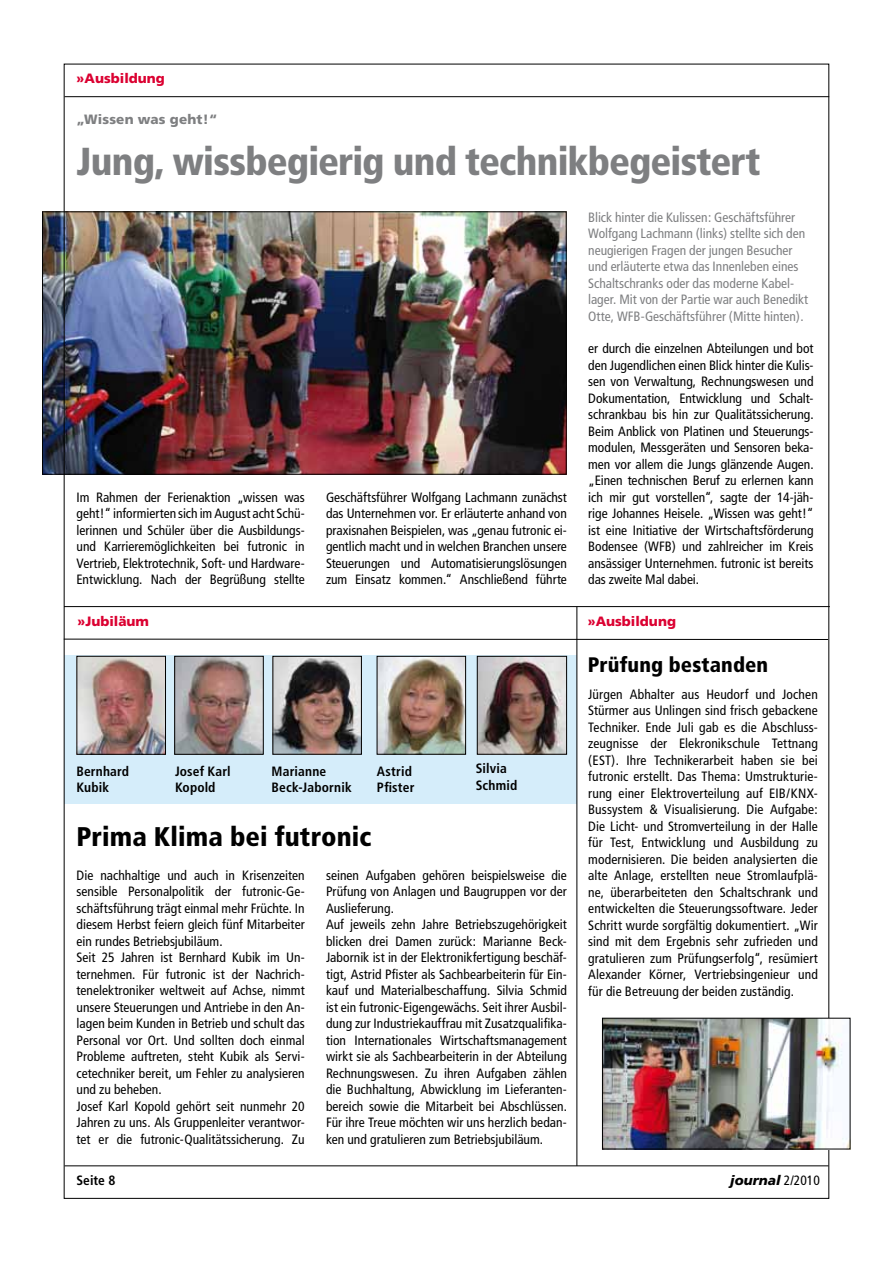
<style>
.page{position:relative;width:893px;height:1263px;background:#fff}
.page>*{position:absolute;margin:0;border:0;box-sizing:border-box;transform-origin:0 0}
.t1{font:900 condensed 39px "Frutiger";letter-spacing:-.02em;color:#7e7f81}
.t2{font:900 condensed 27px "Frutiger";letter-spacing:.005em;color:#000}
.t3{font:900 condensed 21px "Frutiger";letter-spacing:.005em;color:#000}
.t4{font:condensed 13.5px/16.5px "Frutiger";color:#000;text-align:justify}
.t5{font:condensed 13.5px/16.5px "Frutiger";color:#7e7f81}
.t6{font:700 condensed 13.5px/16.5px "Frutiger";letter-spacing:.01em;color:#000}
.t7{font:900 13.5px "Frutiger";color:#db0031}
.t8{font:900 13.5px "Frutiger";letter-spacing:.01em;color:#7e7f81}
.t9{font:italic 900 13.5px "Frutiger";color:#000}
.s1{font-weight:400;font-style:normal;font-stretch:condensed}
</style>
<div class="page">
<hr style="left:64px;top:96px;width:765px;height:1px;background:#000">
<hr style="left:65px;top:1165px;width:763px;height:1px;background:#000">
<img style="left:44px;top:213px;width:521px;height:260px">
<div style="left:42px;top:211px;width:525px;height:264px;border:1px solid #000"></div>
<hr style="left:64px;top:606px;width:766px;height:1px;background:#000">
<hr style="left:64px;top:639px;width:764px;height:1px;background:#000">
<div style="left:64px;top:656px;width:513px;height:148px;background:#d5edfa"></div>
<img style="left:176px;top:658px;width:86px;height:95px">
<div style="left:174px;top:656px;width:90px;height:99px;border:1px solid #000"></div>
<img style="left:379px;top:658px;width:85px;height:95px">
<div style="left:377px;top:656px;width:89px;height:99px;border:1px solid #000"></div>
<img style="left:479px;top:658px;width:86px;height:95px">
<div style="left:477px;top:656px;width:90px;height:99px;border:1px solid #000"></div>
<img style="left:274px;top:658px;width:86px;height:95px">
<div style="left:272px;top:656px;width:90px;height:99px;border:1px solid #000"></div>
<img style="left:604px;top:1020px;width:244px;height:127px">
<div style="left:602px;top:1018px;width:248px;height:131px;border:1px solid #000"></div>
<img style="left:78px;top:658px;width:86px;height:95px">
<div style="left:76px;top:656px;width:90px;height:99px;border:1px solid #000"></div>
<hr style="left:576px;top:607px;width:1px;height:559px;background:#000">
<p class="t7" style="left:76px;top:70px;width:90px">»Ausbildung</p>
<p class="t8" style="left:77px;top:111px;width:142px">„Wissen was geht!“</p>
<h1 class="t1" style="left:77px;top:138px;width:686px">Jung, wissbegierig und technikbegeistert</h1>
<p class="t4" style="left:77px;top:489px;width:230px">Im Rahmen der Ferienaktion „wissen was geht!“ informierten sich im August acht Schü&shy;lerinnen und Schüler über die Ausbildungs&shy;und Karrieremöglichkeiten bei futronic in Vertrieb, Elektrotechnik, Soft- und Hardware-Entwicklung. Nach der Begrüßung stellte</p>
<p class="t4" style="left:326px;top:489px;width:242px">Geschäftsführer Wolfgang Lachmann zunächst das Unternehmen vor. Er erläuterte anhand von praxisnahen Beispielen, was „genau futronic ei&shy;gentlich macht und in welchen Branchen unsere Steuerungen und Automatisierungslösungen zum Einsatz kommen.“ Anschließend führte</p>
<p class="t7" style="left:77px;top:613px;width:74px">»Jubiläum</p>
<p class="t6" style="left:77px;top:763px;width:54px">Bernhard<br>Kubik</p>
<p class="t6" style="left:272px;top:763px;width:82px">Marianne<br>Beck-Jabornik</p>
<p class="t6" style="left:377px;top:763px;width:39px">Astrid<br>Pfister</p>
<p class="t6" style="left:476px;top:760px;width:43px">Silvia<br>Schmid</p>
<p class="t6" style="left:175px;top:763px;width:57px">Josef Karl<br>Kopold</p>
<h2 class="t2" style="left:77px;top:820px;width:297px">Prima Klima bei futronic</h2>
<p class="t4" style="left:77px;top:867px;width:230px;text-align:left">Die nachhaltige und auch in Krisenzeiten sensible Personalpolitik der futronic-Ge&shy;schäftsführung trägt einmal mehr Früchte. In diesem Herbst feiern gleich fünf Mitarbeiter ein rundes Betriebsjubiläum.<br>Seit 25 Jahren ist Bernhard Kubik im Un&shy;ternehmen. Für futronic ist der Nachrich&shy;tenelektroniker weltweit auf Achse, nimmt unsere Steuerungen und Antriebe in den An&shy;lagen beim Kunden in Betrieb und schult das Personal vor Ort. Und sollten doch einmal Probleme auftreten, steht Kubik als Servi&shy;cetechniker bereit, um Fehler zu analysieren und zu beheben.<br>Josef Karl Kopold gehört seit nunmehr 20<br>Jahren zu uns. Als Gruppenleiter verantwor&shy;tet er die futronic-Qualitätssicherung. Zu</p>
<p class="t4" style="left:326px;top:867px;width:242px;text-align:left">seinen Aufgaben gehören beispielsweise die Prüfung von Anlagen und Baugruppen vor der Auslieferung.<br>Auf jeweils zehn Jahre Betriebszugehörigkeit blicken drei Damen zurück: Marianne Beck-Jabornik ist in der Elektronikfertigung beschäf&shy;tigt, Astrid Pfister als Sachbearbeiterin für Ein&shy;kauf und Materialbeschaffung. Silvia Schmid ist ein futronic-Eigengewächs. Seit ihrer Ausbil&shy;dung zur Industriekauffrau mit Zusatzqualifika&shy;tion Internationales Wirtschaftsmanagement wirkt sie als Sachbearbeiterin in der Abteilung Rechnungswesen. Zu ihren Aufgaben zählen die Buchhaltung, Abwicklung im Lieferanten&shy;bereich sowie die Mitarbeit bei Abschlüssen.<br>Für ihre Treue möchten wir uns herzlich bedan&shy;ken und gratulieren zum Betriebsjubiläum.</p>
<p class="t5" style="left:588px;top:209px;width:221px">Blick hinter die Kulissen: Geschäftsführer Wolfgang Lachmann (links) stellte sich den neugierigen Fragen der jungen Besucher und erläuterte etwa das Innenleben eines Schaltschranks oder das moderne Kabel&shy;lager. Mit von der Partie war auch Benedikt Otte, WFB-Geschäftsführer (Mitte hinten).</p>
<p class="t4" style="left:588px;top:341px;width:227px">er durch die einzelnen Abteilungen und bot den Jugendlichen einen Blick hinter die Kulis&shy;sen von Verwaltung, Rechnungswesen und Dokumentation, Entwicklung und Schalt&shy;schrankbau bis hin zur Qualitätssicherung.<br>Beim Anblick von Platinen und Steuerungs&shy;modulen, Messgeräten und Sensoren beka&shy;men vor allem die Jungs glänzende Augen. „Einen technischen Beruf zu erlernen kann ich mir gut vorstellen“, sagte der 14-jäh&shy;rige Johannes Heisele. „Wissen was geht!“ ist eine Initiative der Wirtschaftsförderung Bodensee (WFB) und zahlreicher im Kreis ansässiger Unternehmen. futronic ist bereits das zweite Mal dabei.</p>
<p class="t7" style="left:587px;top:613px;width:90px">»Ausbildung</p>
<h3 class="t3" style="left:588px;top:652px;width:182px">Prüfung bestanden</h3>
<p class="t4" style="left:588px;top:686px;width:231px">Jürgen Abhalter aus Heudorf und Jochen Stürmer aus Unlingen sind frisch gebackene Techniker. Ende Juli gab es die Abschluss&shy;zeugnisse der Elekronikschule Tettnang (EST). Ihre Technikerarbeit haben sie bei futronic erstellt. Das Thema: Umstrukturie&shy;rung einer Elektroverteilung auf EIB/KNX-Bussystem &amp; Visualisierung. Die Aufgabe:<br>Die Licht- und Stromverteilung in der Halle für Test, Entwicklung und Ausbildung zu modernisieren. Die beiden analysierten die alte Anlage, erstellten neue Stromlaufplä&shy;ne, überarbeiteten den Schaltschrank und entwickelten die Steuerungssoftware. Jeder Schritt wurde sorgfältig dokumentiert. „Wir sind mit dem Ergebnis sehr zufrieden und gratulieren zum Prüfungserfolg“, resümiert Alexander Körner, Vertriebsingenieur und für die Betreuung der beiden zuständig.</p>
<p class="t6" style="left:77px;top:1172px;width:41px">Seite 8</p>
<p class="t9" style="left:730px;top:1172px;width:91px">journal <span class="s1">2/2010</span></p>
</div>
